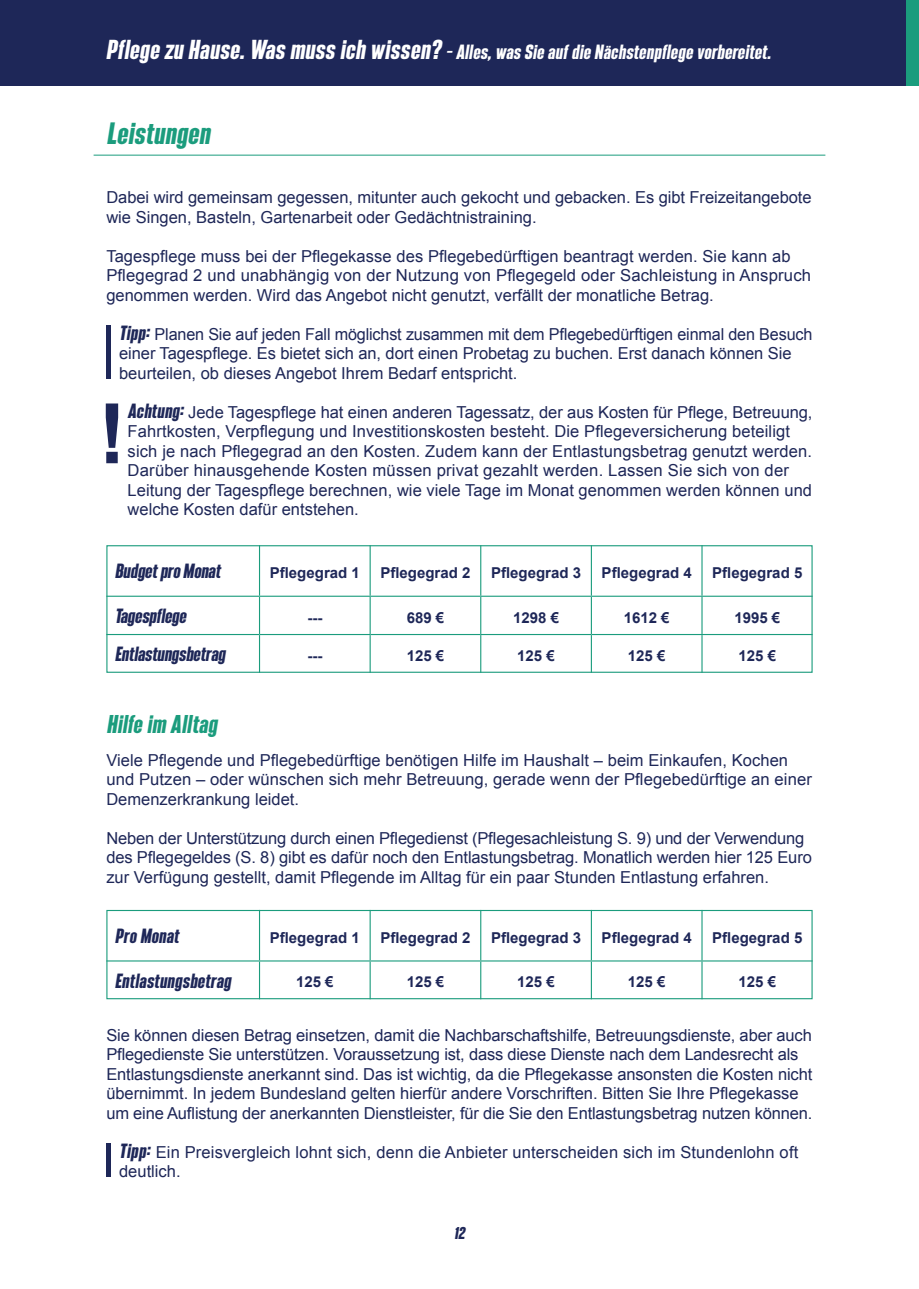
<style>
.page{position:relative;width:919px;height:1289px;background:#fff}
.page>*{position:absolute;margin:0;border:0;box-sizing:border-box;transform-origin:0 0}
.t1{font:700 83.4px "Arial";color:#1e2758}
.t2{font:italic 600 27px "SEBLACK";letter-spacing:.02em;color:#1b9c7d}
.t3{font:italic 600 22.5px "SEBLACK";letter-spacing:.02em;color:#1b9c7d}
.t4{font:italic 600 18px "SEBLACK";letter-spacing:.02em;color:#fff}
.t5{font:italic 600 18px "SEBLACK";color:#1e2758}
.t6{font:italic 600 18px "SEBLACK";letter-spacing:.02em;color:#1e2758}
.t7{font:16.5px/19.5px "Arial";color:#1e2758}
.t8{font:700 15px "Arial";color:#1e2758}
.t9{font:italic 600 15px "SEBLACK";color:#1e2758}
.s1{font-size:24px}
.s2{font-family:"SEBLACK";font-weight:600;font-style:italic;font-size:18px}
</style>
<div class="page">
<hr style="left:259px;top:545px;width:1px;height:50px;background:#1b9c7d">
<hr style="left:369px;top:545px;width:1px;height:50px;background:#1b9c7d">
<hr style="left:480px;top:545px;width:1px;height:50px;background:#1b9c7d">
<hr style="left:590px;top:545px;width:2px;height:50px;background:#1b9c7d">
<hr style="left:701px;top:545px;width:1px;height:50px;background:#1b9c7d">
<hr style="left:106px;top:595px;width:153px;height:2px;background:#1b9c7d">
<hr style="left:259px;top:597px;width:1px;height:37px;background:#1b9c7d">
<hr style="left:259px;top:595px;width:111px;height:2px;background:#1b9c7d">
<hr style="left:369px;top:597px;width:1px;height:37px;background:#1b9c7d">
<hr style="left:370px;top:595px;width:110px;height:2px;background:#1b9c7d">
<hr style="left:480px;top:597px;width:1px;height:37px;background:#1b9c7d">
<hr style="left:480px;top:595px;width:111px;height:2px;background:#1b9c7d">
<hr style="left:590px;top:597px;width:2px;height:37px;background:#1b9c7d">
<hr style="left:591px;top:595px;width:111px;height:2px;background:#1b9c7d">
<hr style="left:701px;top:597px;width:1px;height:37px;background:#1b9c7d">
<hr style="left:702px;top:595px;width:110px;height:2px;background:#1b9c7d">
<hr style="left:106px;top:634px;width:153px;height:1px;background:#1b9c7d">
<hr style="left:259px;top:635px;width:1px;height:37px;background:#1b9c7d">
<hr style="left:259px;top:634px;width:111px;height:1px;background:#1b9c7d">
<hr style="left:369px;top:635px;width:1px;height:37px;background:#1b9c7d">
<hr style="left:370px;top:634px;width:110px;height:1px;background:#1b9c7d">
<hr style="left:480px;top:635px;width:1px;height:37px;background:#1b9c7d">
<hr style="left:480px;top:634px;width:111px;height:1px;background:#1b9c7d">
<hr style="left:590px;top:635px;width:2px;height:37px;background:#1b9c7d">
<hr style="left:591px;top:634px;width:111px;height:1px;background:#1b9c7d">
<hr style="left:701px;top:635px;width:1px;height:37px;background:#1b9c7d">
<hr style="left:702px;top:634px;width:110px;height:1px;background:#1b9c7d">
<hr style="left:94px;top:155px;width:731px;height:1px;background:#1b9c7d">
<hr style="left:259px;top:909px;width:1px;height:51px;background:#1b9c7d">
<hr style="left:369px;top:909px;width:1px;height:51px;background:#1b9c7d">
<hr style="left:480px;top:909px;width:1px;height:51px;background:#1b9c7d">
<hr style="left:590px;top:909px;width:2px;height:51px;background:#1b9c7d">
<hr style="left:701px;top:909px;width:1px;height:51px;background:#1b9c7d">
<hr style="left:106px;top:960px;width:153px;height:1px;background:#1b9c7d">
<hr style="left:259px;top:961px;width:1px;height:38px;background:#1b9c7d">
<hr style="left:259px;top:960px;width:111px;height:1px;background:#1b9c7d">
<hr style="left:369px;top:961px;width:1px;height:38px;background:#1b9c7d">
<hr style="left:370px;top:960px;width:110px;height:1px;background:#1b9c7d">
<hr style="left:480px;top:961px;width:1px;height:38px;background:#1b9c7d">
<hr style="left:480px;top:960px;width:111px;height:1px;background:#1b9c7d">
<hr style="left:590px;top:961px;width:2px;height:38px;background:#1b9c7d">
<hr style="left:591px;top:960px;width:111px;height:1px;background:#1b9c7d">
<hr style="left:701px;top:961px;width:1px;height:38px;background:#1b9c7d">
<hr style="left:702px;top:960px;width:110px;height:1px;background:#1b9c7d">
<div style="left:106px;top:325px;width:5px;height:54px;background:#1e2758"></div>
<div style="left:106px;top:1143px;width:5px;height:34px;background:#1e2758"></div>
<div style="left:106px;top:545px;width:706px;height:127px;border:1px solid #1b9c7d"></div>
<div style="left:106px;top:909px;width:706px;height:90px;border:1px solid #1b9c7d"></div>
<div style="left:0;top:0;width:906px;height:85px;background:#1e2758"></div>
<div style="left:906px;top:0;width:12px;height:85px;background:#1b9c7d"></div>
<p class="t4" style="left:106px;top:40px;width:666px"><span class="s1">Pflege zu Hause. Was muss ich wissen?</span> – Alles, was Sie auf die Nächstenpflege vorbereitet.</p>
<h2 class="t2" style="left:106px;top:117px;width:105px">Leistungen</h2>
<p class="t7" style="left:106px;top:188px;width:706px">Dabei wird gemeinsam gegessen, mitunter auch gekocht und gebacken. Es gibt Freizeitangebote wie Singen, Basteln, Gartenarbeit oder Gedächtnistraining.</p>
<p class="t7" style="left:106px;top:246px;width:706px">Tagespflege muss bei der Pflegekasse des Pflegebedürftigen beantragt werden. Sie kann ab<br>Pflegegrad 2 und unabhängig von der Nutzung von Pflegegeld oder Sachleistung in Anspruch genommen werden. Wird das Angebot nicht genutzt, verfällt der monatliche Betrag.</p>
<p class="t7" style="left:119px;top:324px;width:694px"><span class="s2">Tipp:</span> Planen Sie auf jeden Fall möglichst zusammen mit dem Pflegebedürftigen einmal den Besuch einer Tagespflege. Es bietet sich an, dort einen Probetag zu buchen. Erst danach können Sie beurteilen, ob dieses Angebot Ihrem Bedarf entspricht.</p>
<p class="t7" style="left:128px;top:402px;width:686px"><span class="s2">Achtung:</span> Jede Tagespflege hat einen anderen Tagessatz, der aus Kosten für Pflege, Betreuung, Fahrtkosten, Verpflegung und Investitionskosten besteht. Die Pflegeversicherung beteiligt sich je nach Pflegegrad an den Kosten. Zudem kann der Entlastungsbetrag genutzt werden.<br>Darüber hinausgehende Kosten müssen privat gezahlt werden. Lassen Sie sich von der Leitung der Tagespflege berechnen, wie viele Tage im Monat genommen werden können und welche Kosten dafür entstehen.</p>
<h1 class="t1" style="left:98px;top:379px;width:29px">!</h1>
<p class="t5" style="left:115px;top:560px;width:107px">Budget pro Monat</p>
<p class="t8" style="left:270px;top:563px;width:92px">Pflegegrad 1</p>
<p class="t8" style="left:380px;top:563px;width:92px">Pflegegrad 2</p>
<p class="t8" style="left:491px;top:563px;width:92px">Pflegegrad 3</p>
<p class="t8" style="left:601px;top:563px;width:92px">Pflegegrad 4</p>
<p class="t8" style="left:712px;top:563px;width:92px">Pflegegrad 5</p>
<p class="t5" style="left:115px;top:604px;width:73px">Tagespflege</p>
<p class="t8" style="left:307px;top:607px;width:16px">---</p>
<p class="t8" style="left:406px;top:607px;width:39px">689 €</p>
<p class="t8" style="left:513px;top:607px;width:47px">1298 €</p>
<p class="t8" style="left:623px;top:607px;width:47px">1612 €</p>
<p class="t8" style="left:734px;top:607px;width:47px">1995 €</p>
<p class="t5" style="left:115px;top:643px;width:112px">Entlastungsbetrag</p>
<p class="t8" style="left:307px;top:645px;width:16px">---</p>
<p class="t8" style="left:406px;top:645px;width:39px">125 €</p>
<p class="t8" style="left:517px;top:645px;width:39px">125 €</p>
<p class="t8" style="left:628px;top:645px;width:39px">125 €</p>
<p class="t8" style="left:738px;top:645px;width:39px">125 €</p>
<h3 class="t3" style="left:106px;top:710px;width:112px">Hilfe im Alltag</h3>
<p class="t7" style="left:106px;top:750px;width:707px">Viele Pflegende und Pflegebedürftige benötigen Hilfe im Haushalt – beim Einkaufen, Kochen und Putzen – oder wünschen sich mehr Betreuung, gerade wenn der Pflegebedürftige an einer<br>Demenzerkrankung leidet.</p>
<p class="t7" style="left:106px;top:828px;width:707px">Neben der Unterstützung durch einen Pflegedienst (Pflegesachleistung S. 9) und der Verwendung des Pflegegeldes (S. 8) gibt es dafür noch den Entlastungsbetrag. Monatlich werden hier 125 Euro zur Verfügung gestellt, damit Pflegende im Alltag für ein paar Stunden Entlastung erfahren.</p>
<p class="t6" style="left:115px;top:925px;width:65px">Pro Monat</p>
<p class="t8" style="left:270px;top:927px;width:92px">Pflegegrad 1</p>
<p class="t8" style="left:380px;top:927px;width:92px">Pflegegrad 2</p>
<p class="t8" style="left:491px;top:927px;width:92px">Pflegegrad 3</p>
<p class="t8" style="left:601px;top:927px;width:92px">Pflegegrad 4</p>
<p class="t8" style="left:712px;top:927px;width:92px">Pflegegrad 5</p>
<p class="t6" style="left:115px;top:969px;width:117px">Entlastungsbetrag</p>
<p class="t8" style="left:296px;top:972px;width:39px">125 €</p>
<p class="t8" style="left:406px;top:972px;width:39px">125 €</p>
<p class="t8" style="left:517px;top:972px;width:39px">125 €</p>
<p class="t8" style="left:628px;top:972px;width:39px">125 €</p>
<p class="t8" style="left:738px;top:972px;width:39px">125 €</p>
<p class="t7" style="left:106px;top:1025px;width:707px">Sie können diesen Betrag einsetzen, damit die Nachbarschaftshilfe, Betreuungsdienste, aber auch Pflegedienste Sie unterstützen. Voraussetzung ist, dass diese Dienste nach dem Landesrecht als Entlastungsdienste anerkannt sind. Das ist wichtig, da die Pflegekasse ansonsten die Kosten nicht übernimmt. In jedem Bundesland gelten hierfür andere Vorschriften. Bitten Sie Ihre Pflegekasse um eine Auflistung der anerkannten Dienstleister, für die Sie den Entlastungsbetrag nutzen können.</p>
<p class="t7" style="left:119px;top:1142px;width:680px"><span class="s2">Tipp:</span> Ein Preisvergleich lohnt sich, denn die Anbieter unterscheiden sich im Stundenlohn oft deutlich.</p>
<p class="t9" style="left:454px;top:1224px;width:12px">12</p>
</div>
